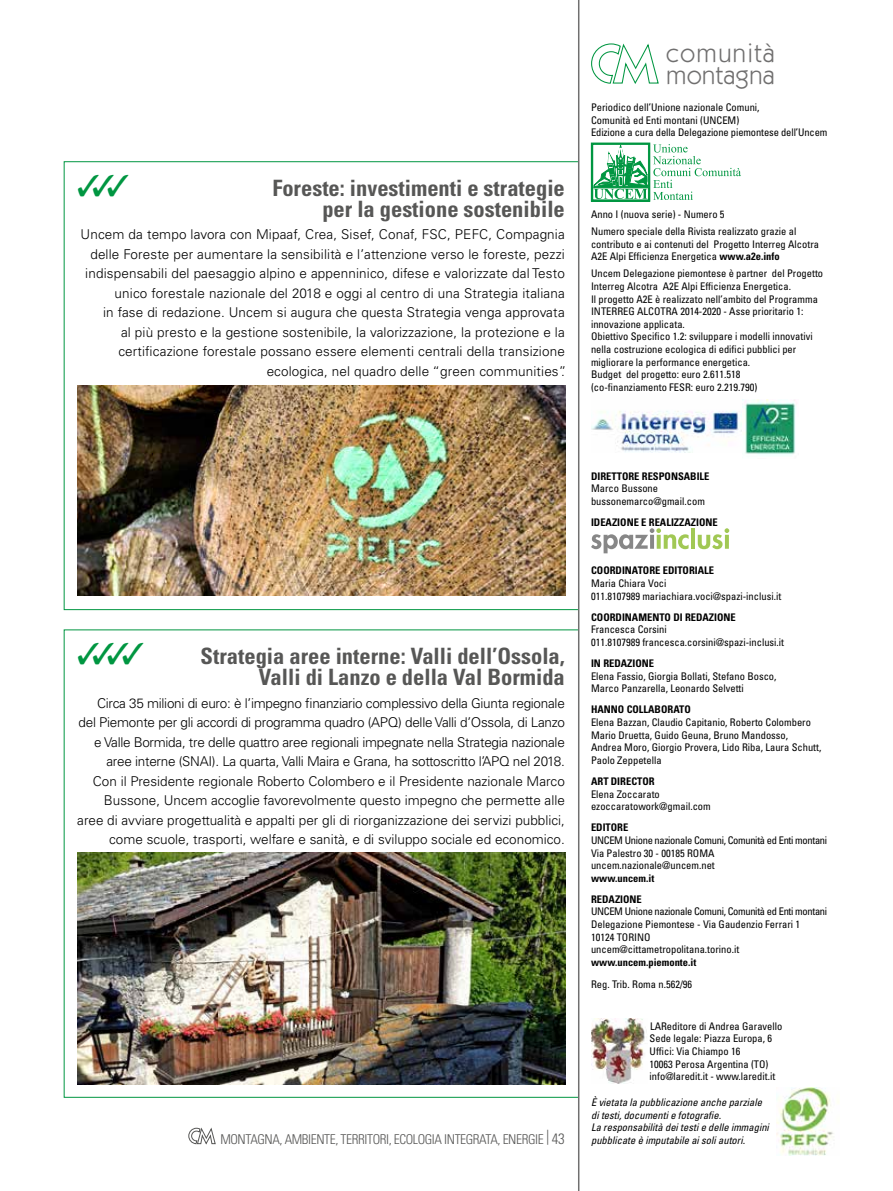
<style>
.page{position:relative;width:893px;height:1191px;background:#fff}
.page>*{position:absolute;margin:0;border:0;box-sizing:border-box;transform-origin:0 0}
.t1{font:30px "Zapf Dingbats Std";color:#009641}
.t2{font:26.25px/21.9px "Itc Kabel";letter-spacing:.035em;color:#706f6f}
.t3{font:700 condensed 22.5px/21px "Univers";color:#575756;text-align:right}
.t4{font:300 13.5px/19.5px "Univers";letter-spacing:-.02em;color:#000;text-align:right}
.t5{font:300 13.5px/19.5px "Univers";color:#000;text-align:right}
.t6{font:300 condensed 13.5px "Univers";letter-spacing:-.03em;color:#575756}
.t7{font:condensed 10.5px/12.6px "Univers";color:#000}
.t8{font:700 condensed 10.5px/21.1px "Univers";color:#000}
.t9{font:italic condensed 10.5px/12.6px "Univers";color:#000}
.t10{font:condensed 10.5px/12.6px "Univers";letter-spacing:-.03em;color:#000}
.s1{font-weight:700}
.s2{font-size:15px}
</style>
<div class="page">
<svg style="left:188px;top:1127px;width:28px;height:18px"></svg>
<hr style="left:578px;top:0;width:1px;height:1191px;background:#706f6f">
<img style="left:77px;top:386px;width:489px;height:209px">
<img style="left:77px;top:853px;width:489px;height:231px">
<div style="left:591px;top:143px;width:59px;height:58px;border:1px solid #009641"></div>
<div style="left:593px;top:144px;width:55px;height:56px;border:1px solid #009641"></div>
<svg style="left:653px;top:144px;width:88px;height:56px"></svg>
<svg style="left:594px;top:145px;width:53px;height:54px"></svg>
<img style="left:591px;top:411px;width:151px;height:41px">
<img style="left:742px;top:400px;width:54px;height:56px">
<svg style="left:591px;top:528px;width:98px;height:25px"></svg>
<hr style="left:691px;top:528px;width:4px;height:21px;background:#a1c854">
<svg style="left:698px;top:528px;width:31px;height:21px"></svg>
<img style="left:591px;top:1018px;width:56px;height:65px">
<svg style="left:591px;top:43px;width:68px;height:41px"></svg>
<img style="left:776px;top:1087px;width:63px;height:68px">
<h1 class="t1" style="left:77px;top:171px;width:54px">✓✓✓</h1>
<h3 class="t3" style="left:272px;top:177px;width:294px">Foreste: investimenti e strategie per la gestione sostenibile</h3>
<p class="t5" style="left:81px;top:225px;width:487px">Uncem da tempo lavora con Mipaaf, Crea, Sisef, Conaf, FSC, PEFC, Compagnia delle Foreste per aumentare la sensibilità e l’attenzione verso le foreste, pezzi indispensabili del paesaggio alpino e appenninico, difese e valorizzate dal Testo unico forestale nazionale del 2018 e oggi al centro di una Strategia italiana<br>in fase di redazione. Uncem si augura che questa Strategia venga approvata<br>al più presto e la gestione sostenibile, la valorizzazione, la protezione e la certificazione forestale possano essere elementi centrali della transizione ecologica, nel quadro delle “green communities”.</p>
<h2 class="t2" style="left:666px;top:42px;width:110px">comunità montagna</h2>
<p class="t7" style="left:591px;top:101px;width:238px">Periodico dell’Unione nazionale Comuni,<br>Comunità ed Enti montani (UNCEM)<br>Edizione a cura della Delegazione piemontese dell’Uncem</p>
<p class="t7" style="left:591px;top:206px;width:207px;line-height:16.8px">Anno I (nuova serie) - Numero 5<br>Numero speciale della Rivista realizzato grazie al</p>
<p class="t7" style="left:591px;top:238px;width:230px">contributo e ai contenuti del Progetto Interreg Alcotra<br>A2E Alpi Efficienza Energetica <span class="s1">www.a2e.info</span></p>
<p class="t7" style="left:591px;top:267px;width:234px">Uncem Delegazione piemontese è partner del Progetto Interreg Alcotra A2E Alpi Efficienza Energetica.<br>Il progetto A2E è realizzato nell’ambito del Programma INTERREG ALCOTRA 2014-2020 - Asse prioritario 1: innovazione applicata.<br>Obiettivo Specifico 1.2: sviluppare i modelli innovativi nella costruzione ecologica di edifici pubblici per migliorare la performance energetica.<br>Budget del progetto: euro 2.611.518<br>(co-finanziamento FESR: euro 2.219.790)</p>
<h1 class="t1" style="left:77px;top:639px;width:69px">✓✓✓✓</h1>
<h3 class="t3" style="left:201px;top:645px;width:366px">Strategia aree interne: Valli dell’Ossola,<br>Valli di Lanzo e della Val Bormida</h3>
<p class="t4" style="left:77px;top:693px;width:489px">Circa 35 milioni di euro: è l’impegno finanziario complessivo della Giunta regionale del Piemonte per gli accordi di programma quadro (APQ) delle Valli d’Ossola, di Lanzo e Valle Bormida, tre delle quattro aree regionali impegnate nella Strategia nazionale aree interne (SNAI). La quarta, Valli Maira e Grana, ha sottoscritto l’APQ nel 2018.<br>Con il Presidente regionale Roberto Colombero e il Presidente nazionale Marco Bussone, Uncem accoglie favorevolmente questo impegno che permette alle aree di avviare progettualità e appalti per gli di riorganizzazione dei servizi pubblici, come scuole, trasporti, welfare e sanità, e di sviluppo sociale ed economico.</p>
<p class="t6" style="left:220px;top:1131px;width:346px">MONTAGNA, AMBIENTE, TERRITORI, ECOLOGIA INTEGRATA, ENERGIE <sup>|</sup> <span class="s2">43</span></p>
<p class="t8" style="left:591px;top:465px;width:120px">DIRETTORE RESPONSABILE</p>
<p class="t7" style="left:591px;top:482px;width:115px">Marco Bussone bussonemarco@gmail.com</p>
<p class="t8" style="left:591px;top:512px;width:128px">IDEAZIONE E REALIZZAZIONE</p>
<p class="t8" style="left:591px;top:560px;width:125px">COORDINATORE EDITORIALE</p>
<p class="t7" style="left:591px;top:577px;width:192px">Maria Chiara Voci<br>011.8107989 mariachiara.voci@spazi-inclusi.it</p>
<p class="t8" style="left:591px;top:606px;width:146px">COORDINAMENTO DI REDAZIONE</p>
<p class="t7" style="left:591px;top:623px;width:195px">Francesca Corsini<br>011.8107989 francesca.corsini@spazi-inclusi.it</p>
<p class="t8" style="left:591px;top:653px;width:65px">IN REDAZIONE</p>
<p class="t7" style="left:591px;top:669px;width:187px">Elena Fassio, Giorgia Bollati, Stefano Bosco,<br>Marco Panzarella, Leonardo Selvetti</p>
<p class="t8" style="left:591px;top:699px;width:101px">HANNO COLLABORATO</p>
<p class="t7" style="left:591px;top:716px;width:232px">Elena Bazzan, Claudio Capitanio, Roberto Colombero Mario Druetta, Guido Geuna, Bruno Mandosso, Andrea Moro, Giorgio Provera, Lido Riba, Laura Schutt, Paolo Zeppetella</p>
<p class="t8" style="left:591px;top:770px;width:65px">ART DIRECTOR</p>
<p class="t7" style="left:591px;top:787px;width:121px">Elena Zoccarato ezoccaratowork@gmail.com</p>
<p class="t8" style="left:591px;top:817px;width:39px">EDITORE</p>
<p class="t10" style="left:591px;top:833px;width:238px">UNCEM Unione nazionale Comuni, Comunità ed Enti montani<br>Via Palestro 30 - 00185 ROMA uncem.nazionale@uncem.net</p>
<p class="t8" style="left:591px;top:867px;width:65px">www.uncem.it<br>REDAZIONE</p>
<p class="t7" style="left:591px;top:905px;width:238px">UNCEM Unione nazionale Comuni, Comunità ed Enti montani Delegazione Piemontese - Via Gaudenzio Ferrari 1<br>10124 TORINO<br>uncem@cittametropolitana.torino.it</p>
<p class="t8" style="left:591px;top:951px;width:107px">www.uncem.piemonte.it</p>
<p class="t7" style="left:591px;top:977px;width:103px">Reg. Trib. Roma n.562/96</p>
<p class="t7" style="left:650px;top:1019px;width:134px">LAReditore di Andrea Garavello<br>Sede legale: Piazza Europa, 6<br>Uffici: Via Chiampo 16<br>10063 Perosa Argentina (TO) info@laredit.it - www.laredit.it</p>
<p class="t9" style="left:591px;top:1096px;width:179px">È vietata la pubblicazione anche parziale di testi, documenti e fotografie.<br>La responsabilità dei testi e delle immagini pubblicate è imputabile ai soli autori.</p>
</div>
